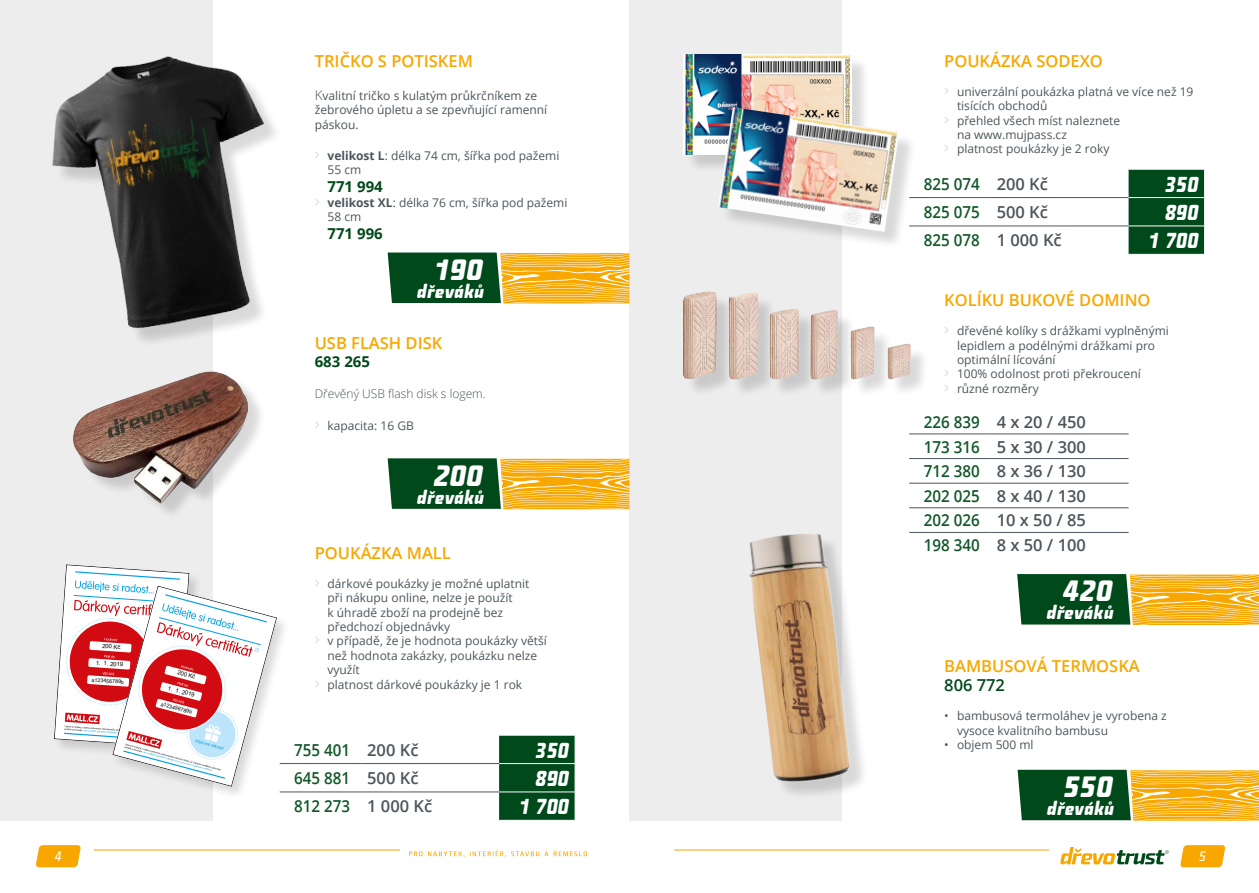
<style>
.page{position:relative;width:1259px;height:893px;background:#fff}
.page>*{position:absolute;margin:0;border:0;box-sizing:border-box;transform-origin:0 0}
.t1{font:italic 500 28.5px "Fishmonger K";color:#fff}
.t2{font:italic 500 21px "Fishmonger K";color:#fff;scale:.92 1}
.t3{font:italic 500 18px "Fishmonger K";color:#fff}
.t4{font:600 16.5px "Open Sans";color:#f7a700}
.t5{font:600 16.5px/24.6px "Open Sans";color:#4c565c;text-align:justify}
.t6{font:600 16.5px "Open Sans";color:#105828;scale:.92 1}
.t7{font:600 16.5px "Open Sans";color:#00491b}
.t8{font:700 15px "Open Sans";color:#00491b}
.t9{font:italic 500 13.2px "Fishmonger K";color:#fff}
.t10{font:12px/14.4px "Open Sans";color:#4c565c}
.t11{font:300 12px "Open Sans";color:#4c565c}
.t12{font:5.85px "Arial";color:#000}
.t13{font:5.25px "Arial";color:#000}
.s1{font-weight:300;font-size:13.5px}
.s2{font-weight:700}
.s3{color:#4c565c}
.s4{color:#105828}
</style>
<div class="page">
<hr style="left:94px;top:849px;width:306px;height:1px;background:#f7a700">
<svg style="left:36px;top:845px;width:45px;height:22px"></svg>
<svg style="left:409px;top:850px;width:178px;height:7px"></svg>
<hr style="left:674px;top:849px;width:374px;height:1px;background:#f7a700">
<svg style="left:1180px;top:845px;width:45px;height:22px"></svg>
<svg style="left:1060px;top:847px;width:108px;height:17px"></svg>
<div style="left:0;top:0;width:213px;height:821px;background:#ededed"></div>
<div style="left:629px;top:0;width:213px;height:821px;background:#ededed"></div>
<img style="left:73px;top:371px;width:188px;height:143px">
<svg style="left:388px;top:253px;width:241px;height:51px;background:#8a8930"></svg>
<img style="left:52px;top:56px;width:224px;height:286px">
<svg style="left:388px;top:458px;width:241px;height:52px;background:#8b8b33"></svg>
<div style="left:111px;top:584px;width:179px;height:216px;background:#000;opacity:.15"></div>
<svg style="left:54px;top:564px;width:223px;height:223px"></svg>
<svg style="left:499px;top:735px;width:77px;height:85px;background:#094f23"></svg>
<hr style="left:280px;top:763px;width:81px;height:1px;background:#4c565c">
<hr style="left:361px;top:763px;width:138px;height:1px;background:#4c565c">
<hr style="left:280px;top:792px;width:81px;height:1px;background:#4c565c">
<hr style="left:361px;top:792px;width:138px;height:1px;background:#4c565c">
<hr style="left:499px;top:763px;width:76px;height:1px;background:#fff">
<hr style="left:499px;top:792px;width:76px;height:1px;background:#fff">
<svg style="left:1128px;top:169px;width:77px;height:85px;background:#094f23"></svg>
<hr style="left:909px;top:197px;width:81px;height:1px;background:#4c565c">
<hr style="left:990px;top:197px;width:138px;height:1px;background:#4c565c">
<hr style="left:909px;top:226px;width:81px;height:1px;background:#4c565c">
<hr style="left:990px;top:226px;width:138px;height:1px;background:#4c565c">
<hr style="left:1128px;top:197px;width:77px;height:1px;background:#fff">
<hr style="left:1128px;top:226px;width:77px;height:1px;background:#fff">
<div style="left:685px;top:57px;width:185px;height:117px;background:#000;opacity:.15"></div>
<img style="left:683px;top:54px;width:169px;height:101px">
<div style="left:721px;top:110px;width:196px;height:140px;background:#000;opacity:.15"></div>
<img style="left:718px;top:107px;width:181px;height:125px">
<hr style="left:909px;top:434px;width:81px;height:1px;background:#4c565c">
<hr style="left:990px;top:434px;width:138px;height:1px;background:#4c565c">
<hr style="left:909px;top:458px;width:81px;height:1px;background:#4c565c">
<hr style="left:990px;top:458px;width:138px;height:1px;background:#4c565c">
<hr style="left:909px;top:483px;width:81px;height:1px;background:#4c565c">
<hr style="left:990px;top:483px;width:138px;height:1px;background:#4c565c">
<hr style="left:909px;top:507px;width:81px;height:1px;background:#4c565c">
<hr style="left:990px;top:507px;width:138px;height:1px;background:#4c565c">
<hr style="left:909px;top:532px;width:81px;height:1px;background:#4c565c">
<hr style="left:990px;top:532px;width:138px;height:1px;background:#4c565c">
<svg style="left:1017px;top:574px;width:242px;height:51px;background:#898930"></svg>
<div style="left:686px;top:294px;width:243px;height:104px;background:#000;opacity:.15"></div>
<img style="left:684px;top:291px;width:226px;height:107px">
<div style="left:752px;top:536px;width:117px;height:264px;background:#000;opacity:.15"></div>
<img style="left:749px;top:534px;width:116px;height:257px">
<svg style="left:1017px;top:770px;width:242px;height:51px;background:#8a8931"></svg>
<p class="t12" style="left:102px;top:642px;width:20px;rotate:4deg">200 Kč</p>
<p class="t12" style="left:96px;top:659px;width:29px;rotate:4deg">1. 1. 2019</p>
<p class="t13" style="left:92px;top:676px;width:34px;rotate:4deg">a123456789b</p>
<p class="t12" style="left:179px;top:668px;width:20px;rotate:15deg">200 Kč</p>
<p class="t12" style="left:169px;top:684px;width:29px;rotate:15deg">1. 1. 2019</p>
<p class="t13" style="left:162px;top:700px;width:34px;rotate:15deg">a123456789b</p>
<h3 class="t4" style="left:315px;top:49px;width:160px">TRIČKO S POTISKEM</h3>
<p class="t10" style="left:315px;top:88px;width:234px"><span class="s1">K</span>valitní tričko s kulatým průkrčníkem ze žebrového úpletu a se zpevňující ramenní páskou.</p>
<p class="t10" style="left:327px;top:148px;width:233px"><span class="s2">velikost L</span>: délka 74 cm, šířka pod pažemi<br>55 cm</p>
<p class="t8" style="left:327px;top:176px;width:57px">771 994</p>
<p class="t10" style="left:327px;top:195px;width:241px"><span class="s2">velikost XL</span>: délka 76 cm, šířka pod pažemi<br>58 cm</p>
<p class="t8" style="left:327px;top:223px;width:57px">771 996</p>
<h1 class="t1" style="left:433px;top:252px;width:51px">190</h1>
<h3 class="t3" style="left:417px;top:281px;width:69px">dřeváků</h3>
<h3 class="t4" style="left:315px;top:332px;width:129px">USB FLASH DISK</h3>
<p class="t8" style="left:315px;top:351px;width:57px">683 265</p>
<p class="t11" style="left:315px;top:386px;width:172px">Dřevěný USB flash disk s logem.</p>
<p class="t10" style="left:327px;top:418px;width:88px">kapacita: 16 GB</p>
<h1 class="t1" style="left:433px;top:458px;width:51px">200</h1>
<h3 class="t3" style="left:417px;top:486px;width:69px">dřeváků</h3>
<h3 class="t4" style="left:315px;top:542px;width:23px">POUKÁ</h3>
<h3 class="t4" style="left:371px;top:542px;width:81px">ZKA MALL</h3>
<p class="t10" style="left:327px;top:576px;width:221px">dárkové poukázky je možné uplatnit při nákupu online, nelze je použít<br>k úhradě zboží na prodejně bez předchozí objednávky<br>v případě, že je hodnota poukázky větší než hodnota zakázky, poukázku nelze využít<br>platnost dárkové poukázky je 1 rok</p>
<h3 class="t6" style="left:294px;top:738px;width:137px">755 401 <span class="s3">200 KČ</span></h3>
<h2 class="t2" style="left:535px;top:737px;width:38px">350</h2>
<h3 class="t6" style="left:294px;top:767px;width:137px">645 881 <span class="s3">500 KČ</span></h3>
<h2 class="t2" style="left:535px;top:766px;width:38px">890</h2>
<h3 class="t6" style="left:294px;top:795px;width:151px">812 273 <span class="s3">1 000 KČ</span></h3>
<h2 class="t2" style="left:519px;top:794px;width:56px">1 700</h2>
<h3 class="t4" style="left:944px;top:50px;width:23px">POUKÁ</h3>
<h3 class="t4" style="left:1001px;top:50px;width:103px">ZKA SODEXO</h3>
<p class="t10" style="left:957px;top:84px;width:238px">univerzální poukázka platná ve více než 19 tisících obchodů<br>přehled všech míst naleznete<br>na www.mujpass.cz<br>platnost poukázky je 2 roky</p>
<h3 class="t6" style="left:923px;top:172px;width:137px">825 074 <span class="s3">200 KČ</span></h3>
<h2 class="t2" style="left:1165px;top:171px;width:38px">350</h2>
<h3 class="t6" style="left:923px;top:201px;width:137px">825 075 <span class="s3">500 KČ</span></h3>
<h2 class="t2" style="left:1165px;top:200px;width:38px">890</h2>
<h3 class="t6" style="left:923px;top:229px;width:151px">825 078 <span class="s3">1 000 KČ</span></h3>
<h2 class="t2" style="left:1148px;top:228px;width:56px">1 700</h2>
<h3 class="t4" style="left:944px;top:289px;width:208px">KOLÍKU BUKOVÉ DOMINO</h3>
<p class="t10" style="left:957px;top:323px;width:213px">dřevěné kolíky s drážkami vyplněnými lepidlem a podélnými drážkami pro optimální lícování<br>100% odolnost proti překroucení různé rozměry</p>
<h3 class="t5" style="left:923px;top:409px;width:164px"><span class="s4">226 839</span> 4 X 20 / 450<br><span class="s4">173 316</span> 5 X 30 / 300<br><span class="s4">712 380</span> 8 X 36 / 130<br><span class="s4">202 025</span> 8 X 40 / 130<br><span class="s4">202 026</span> 10 X 50 / 85<br><span class="s4">198 340</span> 8 X 50 / 100</h3>
<h1 class="t1" style="left:1063px;top:574px;width:51px">420</h1>
<h3 class="t3" style="left:1046px;top:602px;width:69px">dřeváků</h3>
<h3 class="t4" style="left:944px;top:654px;width:197px">BAMBUSOVÁ TERMOSKA</h3>
<h3 class="t7" style="left:944px;top:674px;width:62px">806 772</h3>
<p class="t10" style="left:957px;top:708px;width:211px;text-indent:-13px">• bambusová termoláhev je vyrobena z vysoce kvalitního bambusu</p>
<p class="t10" style="left:944px;top:737px;width:91px">• objem 500 ml</p>
<h1 class="t1" style="left:1063px;top:770px;width:51px">550</h1>
<h3 class="t3" style="left:1047px;top:798px;width:69px">dřeváků</h3>
<p class="t9" style="left:55px;top:848px;width:8px">4</p>
<p class="t9" style="left:1199px;top:848px;width:8px">5</p>
</div>
